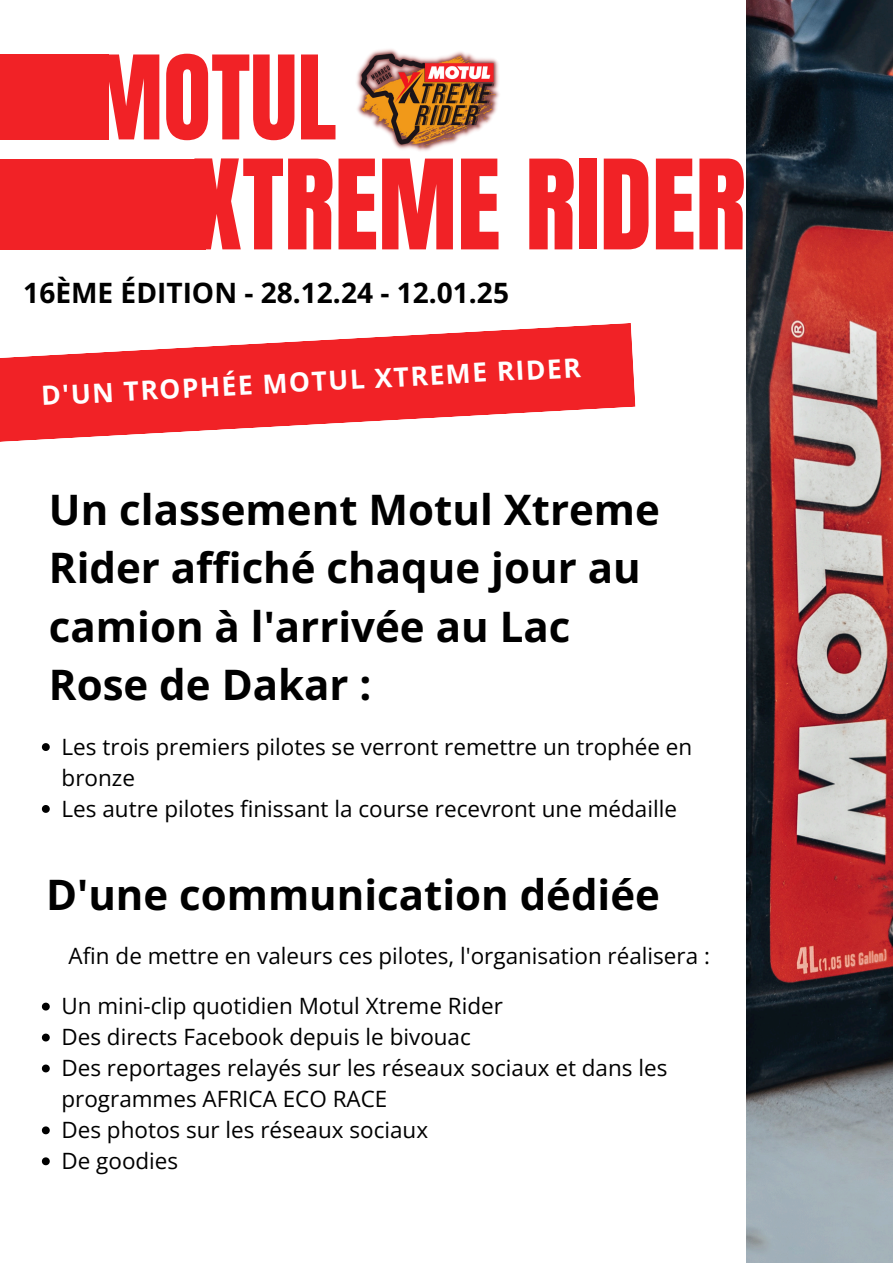
<style>
.page{position:relative;width:893px;height:1263px;background:#fff}
.page>*{position:absolute;margin:0;border:0;box-sizing:border-box;transform-origin:0 0}
.t1{font:105.75px "Anton";color:#f12226}
.t2{font:98.85px "Anton";color:#f12226}
.t3{font:700 42px/58.5px "Open Sans";color:#000}
.t4{font:700 41.92px "Open Sans";color:#000}
.t5{font:700 28.05px "Open Sans";color:#000}
.t6{font:700 26.47px "Open Sans";color:#fff}
.t7{font:22.5px/30.9px "Open Sans";color:#000}
</style>
<div class="page">
<div style="left:0;top:159px;width:206px;height:91px;background:#f12226"></div>
<div style="left:0;top:54px;width:109px;height:86px;background:#f12226"></div>
<img style="left:746px;top:0;width:147px;height:1263px">
<svg style="left:0;top:323px;width:635px;height:119px;fill:#f12226"></svg>
<img style="left:356px;top:49px;width:143px;height:102px">
<svg style="left:42px;top:743px;width:8px;height:8px"></svg>
<svg style="left:42px;top:805px;width:8px;height:8px"></svg>
<svg style="left:42px;top:1003px;width:8px;height:7px"></svg>
<svg style="left:42px;top:1033px;width:8px;height:8px"></svg>
<svg style="left:42px;top:1064px;width:8px;height:8px"></svg>
<svg style="left:42px;top:1126px;width:8px;height:8px"></svg>
<svg style="left:42px;top:1157px;width:8px;height:8px"></svg>
<p class="t2" style="left:89px;top:27px;width:249px">MOTUL</p>
<p class="t1" style="left:191px;top:129px;width:556px">XTREME RIDER</p>
<p class="t5" style="left:23px;top:273px;width:487px">16ÈME ÉDITION - 28.12.24 - 12.01.25</p>
<h3 class="t6" style="left:40px;top:377px;width:542px;rotate:-3deg">D'UN TROPHÉE MOTUL XTREME RIDER</h3>
<h2 class="t3" style="left:49px;top:479px;width:612px">Un classement Motul Xtreme<br>Rider affiché chaque jour au camion à l'arrivée au Lac<br>Rose de Dakar :</h2>
<p class="t7" style="left:62px;top:731px;width:632px">Les trois premiers pilotes se verront remettre un trophée en bronze</p>
<p class="t7" style="left:62px;top:793px;width:617px">Les autre pilotes finissant la course recevront une médaille</p>
<h2 class="t4" style="left:46px;top:865px;width:615px">D'une communication dédiée</h2>
<p class="t7" style="left:69px;top:940px;width:643px">Afin de mettre en valeurs ces pilotes, l'organisation réalisera :</p>
<p class="t7" style="left:62px;top:990px;width:443px">Un mini-clip quotidien Motul Xtreme Rider</p>
<p class="t7" style="left:62px;top:1021px;width:411px">Des directs Facebook depuis le bivouac</p>
<p class="t7" style="left:62px;top:1052px;width:607px">Des reportages relayés sur les réseaux sociaux et dans les programmes AFRICA ECO RACE</p>
<p class="t7" style="left:62px;top:1114px;width:368px">Des photos sur les réseaux sociaux</p>
<p class="t7" style="left:62px;top:1145px;width:118px">De goodies</p>
</div>
